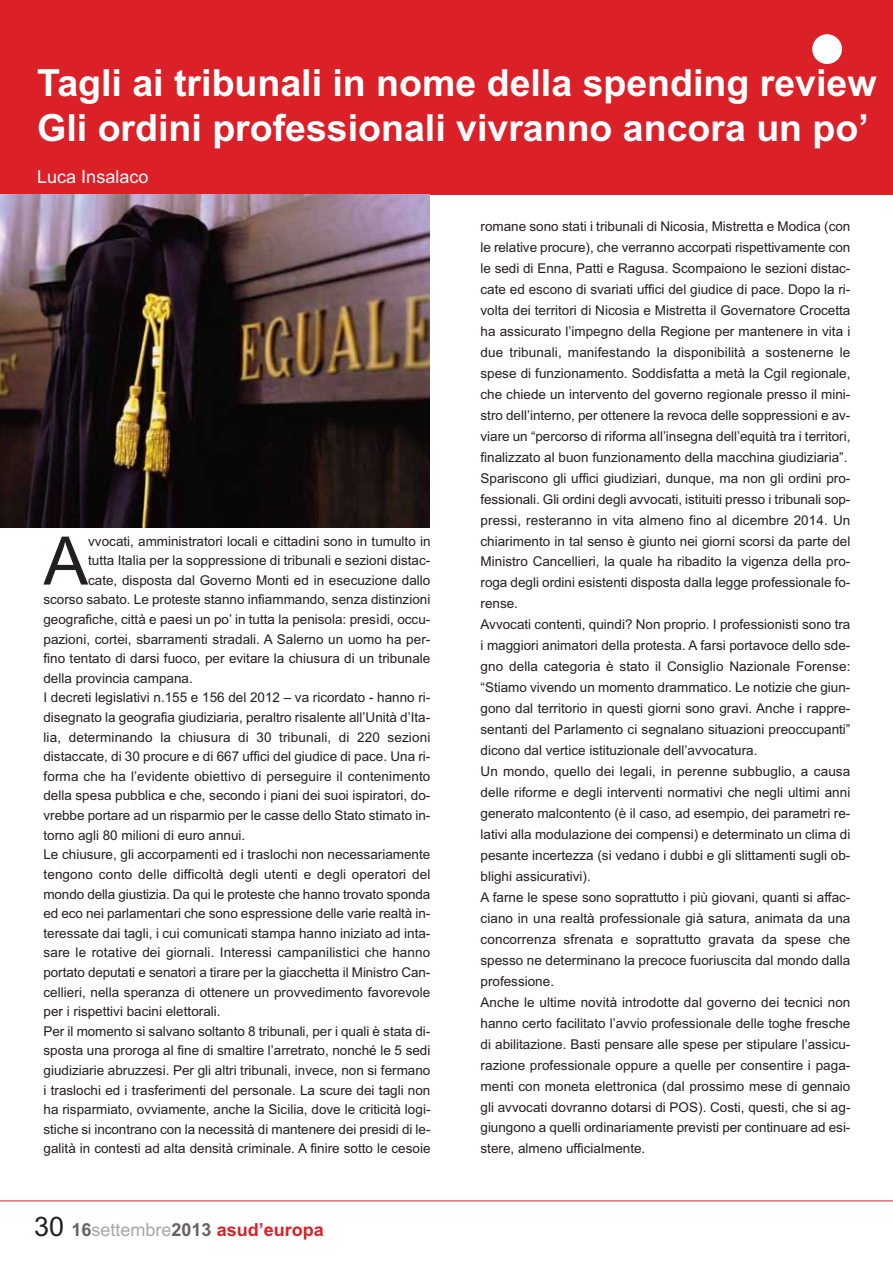
<style>
.page{position:relative;width:893px;height:1263px;background:#fff}
.page>*{position:absolute;margin:0;border:0;box-sizing:border-box;transform-origin:0 0}
.t1{font:67.05px "Arial";color:#231f20}
.t2{font:700 37.5px/45px "Arial";color:#fff}
.t3{font:700 18px "Arial";color:#db2028}
.t4{font:18px "Arial";color:#fff}
.t5{font:13.5px/21px "Arial";color:#231f20}
.s1{font-weight:400;font-size:27px;color:#231f20}
.s2{color:#656262}
.s3{font-weight:400;color:#a9a7a6}
</style>
<div class="page">
<div style="left:0;top:0;width:892px;height:194px;background:#db2028"></div>
<div style="left:812px;top:34px;width:30px;height:30px;background:#fff;border-radius:50%"></div>
<img style="left:0;top:194px;width:429px;height:333px">
<hr style="left:0;top:1201px;width:892px;height:1px;background:#db2028">
<h2 class="t2" style="left:37px;top:64px;width:840px">Tagli ai tribunali in nome della spending review<br>Gli ordini professionali vivranno ancora un po’</h2>
<h3 class="t4" style="left:37px;top:171px;width:113px">Luca Insalaco</h3>
<h1 class="t1" style="left:43px;top:537px;width:46px">A</h1>
<p class="t5" style="left:88px;top:532px;width:344px">vvocati, amministratori locali e cittadini sono in tumulto in</p>
<p class="t5" style="left:88px;top:551px;width:344px">tutta Italia per la soppressione di tribunali e sezioni distac-</p>
<p class="t5" style="left:88px;top:571px;width:344px">cate, disposta dal Governo Monti ed in esecuzione dallo</p>
<p class="t5" style="left:43px;top:591px;width:388px">scorso sabato. Le proteste stanno infiammando, senza distinzioni</p>
<p class="t5" style="left:43px;top:610px;width:388px">geografiche, città e paesi un po’ in tutta la penisola: presìdi, occu-</p>
<p class="t5" style="left:43px;top:630px;width:388px">pazioni, cortei, sbarramenti stradali. A Salerno un uomo ha per-</p>
<p class="t5" style="left:43px;top:649px;width:388px">fino tentato di darsi fuoco, per evitare la chiusura di un tribunale</p>
<p class="t5" style="left:43px;top:669px;width:151px">della provincia campana.</p>
<p class="t5" style="left:43px;top:689px;width:388px">I decreti legislativi n.155 e 156 del 2012 – va ricordato - hanno ri-</p>
<p class="t5" style="left:43px;top:708px;width:388px">disegnato la geografia giudiziaria, peraltro risalente all’Unità d’Ita-</p>
<p class="t5" style="left:43px;top:728px;width:388px">lia, determinando la chiusura di 30 tribunali, di 220 sezioni</p>
<p class="t5" style="left:43px;top:747px;width:388px">distaccate, di 30 procure e di 667 uffici del giudice di pace. Una ri-</p>
<p class="t5" style="left:43px;top:767px;width:388px">forma che ha l’evidente obiettivo di perseguire il contenimento</p>
<p class="t5" style="left:43px;top:787px;width:388px">della spesa pubblica e che, secondo i piani dei suoi ispiratori, do-</p>
<p class="t5" style="left:43px;top:806px;width:388px">vrebbe portare ad un risparmio per le casse dello Stato stimato in-</p>
<p class="t5" style="left:43px;top:826px;width:203px">torno agli 80 milioni di euro annui.</p>
<p class="t5" style="left:43px;top:845px;width:388px">Le chiusure, gli accorpamenti ed i traslochi non necessariamente</p>
<p class="t5" style="left:43px;top:865px;width:388px">tengono conto delle difficoltà degli utenti e degli operatori del</p>
<p class="t5" style="left:43px;top:885px;width:388px">mondo della giustizia. Da qui le proteste che hanno trovato sponda</p>
<p class="t5" style="left:43px;top:904px;width:388px">ed eco nei parlamentari che sono espressione delle varie realtà in-</p>
<p class="t5" style="left:43px;top:924px;width:388px">teressate dai tagli, i cui comunicati stampa hanno iniziato ad inta-</p>
<p class="t5" style="left:43px;top:943px;width:388px">sare le rotative dei giornali. Interessi campanilistici che hanno</p>
<p class="t5" style="left:43px;top:963px;width:388px">portato deputati e senatori a tirare per la giacchetta il Ministro Can-</p>
<p class="t5" style="left:44px;top:983px;width:388px">cellieri, nella speranza di ottenere un provvedimento favorevole</p>
<p class="t5" style="left:44px;top:1002px;width:178px">per i rispettivi bacini elettorali.</p>
<p class="t5" style="left:44px;top:1022px;width:388px">Per il momento si salvano soltanto 8 tribunali, per i quali è stata di-</p>
<p class="t5" style="left:43px;top:1041px;width:388px">sposta una proroga al fine di smaltire l’arretrato, nonché le 5 sedi</p>
<p class="t5" style="left:44px;top:1061px;width:388px">giudiziarie abruzzesi. Per gli altri tribunali, invece, non si fermano</p>
<p class="t5" style="left:44px;top:1081px;width:388px">i traslochi ed i trasferimenti del personale. La scure dei tagli non</p>
<p class="t5" style="left:44px;top:1100px;width:388px">ha risparmiato, ovviamente, anche la Sicilia, dove le criticità logi-</p>
<p class="t5" style="left:44px;top:1120px;width:388px">stiche si incontrano con la necessità di mantenere dei presidi di le-</p>
<p class="t5" style="left:44px;top:1140px;width:388px">galità in contesti ad alta densità criminale. A finire sotto le cesoie</p>
<h3 class="t3" style="left:34px;top:1223px;width:291px"><span class="s1">30</span> <span class="s2">16</span><span class="s3">settembre</span><span class="s2">2013</span> asud’europa</h3>
<p class="t5" style="left:480px;top:217px;width:371px">romane sono stati i tribunali di Nicosia, Mistretta e Modica (con le relative procure), che verranno accorpati rispettivamente con le sedi di Enna, Patti e Ragusa. Scompaiono le sezioni distac&shy;cate ed escono di svariati uffici del giudice di pace. Dopo la ri&shy;volta dei territori di Nicosia e Mistretta il Governatore Crocetta ha assicurato l’impegno della Regione per mantenere in vita i due tribunali, manifestando la disponibilità a sostenerne le spese di funzionamento. Soddisfatta a metà la Cgil regionale, che chiede un intervento del governo regionale presso il mini&shy;stro dell’interno, per ottenere la revoca delle soppressioni e av&shy;viare un “percorso di riforma all’insegna dell’equità tra i territori, finalizzato al buon funzionamento della macchina giudiziaria”.<br>Spariscono gli uffici giudiziari, dunque, ma non gli ordini pro&shy;fessionali. Gli ordini degli avvocati, istituiti presso i tribunali sop&shy;pressi, resteranno in vita almeno fino al dicembre 2014. Un chiarimento in tal senso è giunto nei giorni scorsi da parte del Ministro Cancellieri, la quale ha ribadito la vigenza della pro&shy;roga degli ordini esistenti disposta dalla legge professionale fo&shy;rense.<br>Avvocati contenti, quindi? Non proprio. I professionisti sono tra i maggiori animatori della protesta. A farsi portavoce dello sde&shy;gno della categoria è stato il Consiglio Nazionale Forense: “Stiamo vivendo un momento drammatico. Le notizie che giun&shy;gono dal territorio in questi giorni sono gravi. Anche i rappre&shy;sentanti del Parlamento ci segnalano situazioni preoccupanti” dicono dal vertice istituzionale dell’avvocatura.<br>Un mondo, quello dei legali, in perenne subbuglio, a causa delle riforme e degli interventi normativi che negli ultimi anni generato malcontento (è il caso, ad esempio, dei parametri re&shy;lativi alla modulazione dei compensi) e determinato un clima di pesante incertezza (si vedano i dubbi e gli slittamenti sugli ob&shy;blighi assicurativi).<br>A farne le spese sono soprattutto i più giovani, quanti si affac&shy;ciano in una realtà professionale già satura, animata da una concorrenza sfrenata e soprattutto gravata da spese che spesso ne determinano la precoce fuoriuscita dal mondo dalla professione.<br>Anche le ultime novità introdotte dal governo dei tecnici non hanno certo facilitato l’avvio professionale delle toghe fresche di abilitazione. Basti pensare alle spese per stipulare l’assicu&shy;razione professionale oppure a quelle per consentire i paga&shy;menti con moneta elettronica (dal prossimo mese di gennaio gli avvocati dovranno dotarsi di POS). Costi, questi, che si ag&shy;giungono a quelli ordinariamente previsti per continuare ad esi&shy;stere, almeno ufficialmente.</p>
</div>
